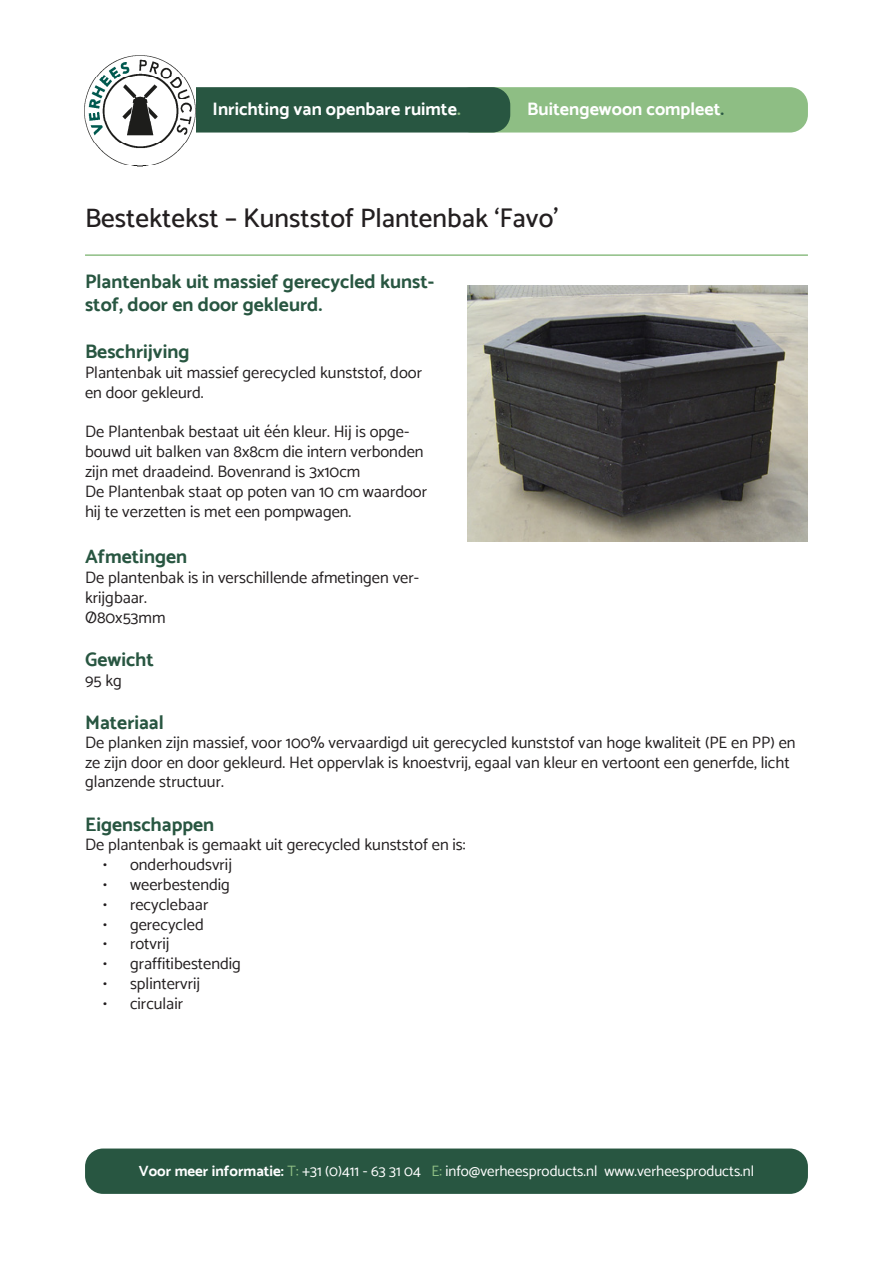
<style>
.page{position:relative;width:893px;height:1263px;background:#fff}
.page>*{position:absolute;margin:0;border:0;box-sizing:border-box;transform-origin:0 0}
.t1{font:500 27px "Catamaran";color:#231f20}
.subkop-groen{font:700 19.5px/23.4px "Catamaran";color:#285641}
.t2{font:700 18px "Catamaran";color:#fff}
.subkop-groen-2{font:16.5px/19.8px "Catamaran";color:#231f20}
.Platte_tekst{font:15px "Catamaran";color:#fff}
.s1{color:#8ebe84}
.s2{color:#285641}
.s3{font-weight:700}
</style>
<div class="page">
<div style="left:454px;top:87px;width:354px;height:46px;background:#8ebe84;border-radius:18px"></div>
<div style="left:153px;top:87px;width:357px;height:46px;background:#285641;border-radius:18px"></div>
<img style="left:85px;top:55px;width:111px;height:112px">
<hr style="left:85px;top:254px;width:723px;height:2px;background:#8ebe84">
<div style="left:85px;top:1148px;width:723px;height:46px;background:#285641;border-radius:18px"></div>
<img style="left:467px;top:285px;width:341px;height:257px">
<p class="t2" style="left:213px;top:98px;width:250px">Inrichting van openbare ruimte<span class="s1">.</span></p>
<p class="t2" style="left:527px;top:98px;width:199px">Buitengewoon compleet<span class="s2">.</span></p>
<p class="t1" style="left:85px;top:202px;width:475px">Bestektekst – Kunststof Plantenbak ‘Favo’</p>
<p class="subkop-groen" style="left:85px;top:269px;width:351px">Plantenbak uit massief gerecycled kunst&shy;stof, door en door gekleurd.</p>
<p class="subkop-groen" style="left:85px;top:340px;width:106px">Beschrijving</p>
<p class="subkop-groen-2" style="left:85px;top:362px;width:339px">Plantenbak uit massief gerecycled kunststof, door en door gekleurd.</p>
<p class="subkop-groen-2" style="left:85px;top:422px;width:340px">De Plantenbak bestaat uit één kleur. Hij is opge&shy;bouwd uit balken van 8x8cm die intern verbonden zijn met draadeind. Bovenrand is 3x10cm</p>
<p class="subkop-groen-2" style="left:85px;top:481px;width:344px">De Plantenbak staat op poten van 10 cm waardoor hij te verzetten is met een pompwagen.</p>
<p class="subkop-groen" style="left:85px;top:545px;width:104px">Afmetingen</p>
<p class="subkop-groen-2" style="left:85px;top:567px;width:336px">De plantenbak is in verschillende afmetingen ver&shy;krijgbaar.</p>
<p class="subkop-groen-2" style="left:85px;top:607px;width:82px">Ø80x53mm</p>
<p class="subkop-groen" style="left:85px;top:647px;width:70px">Gewicht</p>
<p class="subkop-groen-2" style="left:85px;top:670px;width:38px">95 kg</p>
<p class="subkop-groen" style="left:85px;top:710px;width:80px">Materiaal</p>
<p class="subkop-groen-2" style="left:85px;top:732px;width:712px">De planken zijn massief, voor 100% vervaardigd uit gerecycled kunststof van hoge kwaliteit (PE en PP) en ze zijn door en door gekleurd. Het oppervlak is knoestvrij, egaal van kleur en vertoont een generfde, licht glanzende structuur.</p>
<p class="subkop-groen" style="left:85px;top:812px;width:131px">Eigenschappen</p>
<p class="subkop-groen-2" style="left:85px;top:835px;width:382px">De plantenbak is gemaakt uit gerecycled kunststof en is:</p>
<p class="subkop-groen-2" style="left:103px;top:854px;width:131px">• onderhoudsvrij</p>
<p class="subkop-groen-2" style="left:103px;top:874px;width:128px">• weerbestendig</p>
<p class="subkop-groen-2" style="left:103px;top:894px;width:107px">• recyclebaar</p>
<p class="subkop-groen-2" style="left:103px;top:914px;width:102px">• gerecycled</p>
<p class="subkop-groen-2" style="left:103px;top:934px;width:68px">• rotvrij</p>
<p class="subkop-groen-2" style="left:103px;top:953px;width:139px">• graffitibestendig</p>
<p class="subkop-groen-2" style="left:103px;top:973px;width:99px">• splintervrij</p>
<p class="subkop-groen-2" style="left:103px;top:993px;width:82px">• circulair</p>
<p class="Platte_tekst" style="left:139px;top:1162px;width:617px"><span class="s3">Voor meer informatie:</span> <span class="s1">T:</span> +31 (0)411 - 63 31 04 <span class="s1">E:</span> info@verheesproducts.nl www.verheesproducts.nl</p>
</div>
